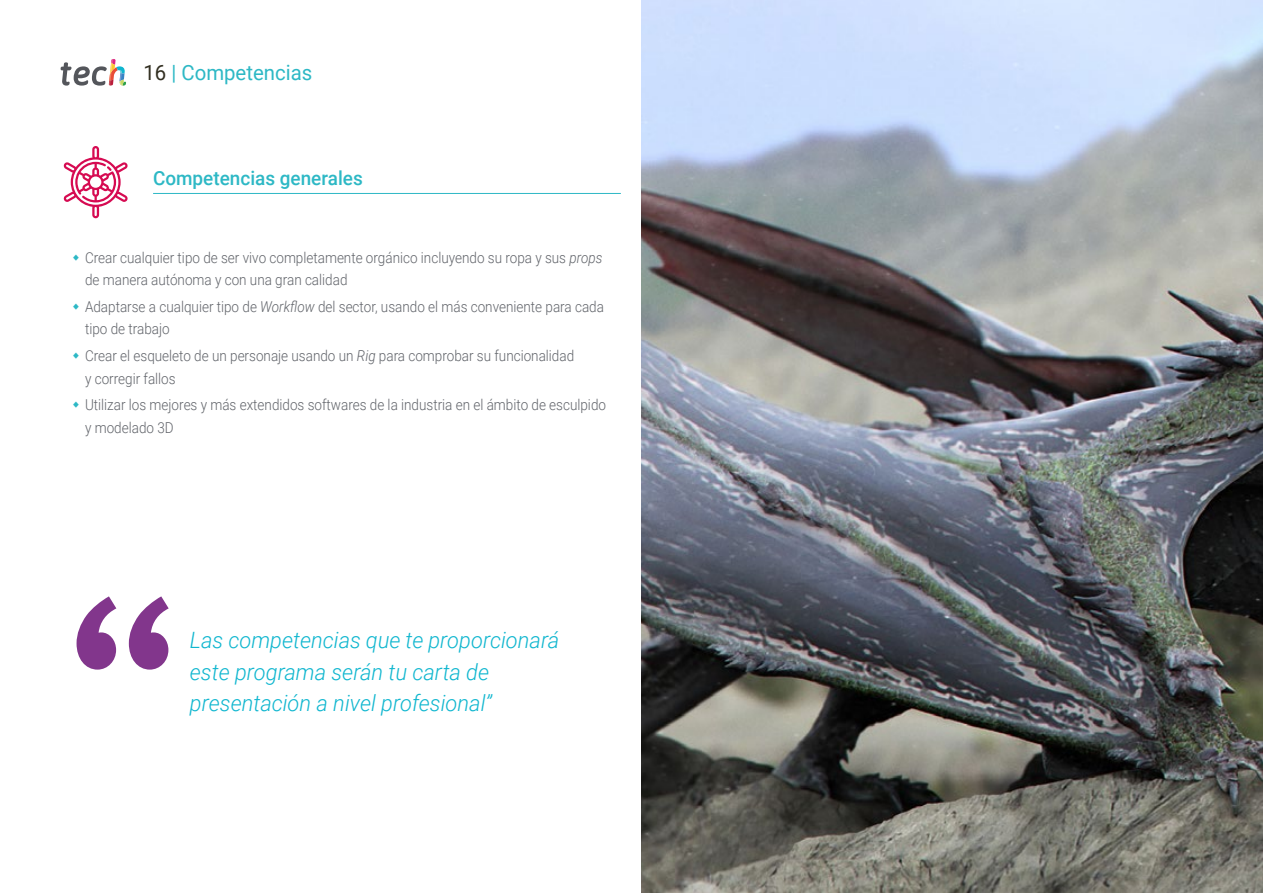
<style>
.page{position:relative;width:1263px;height:893px;background:#fff}
.page>*{position:absolute;margin:0;border:0;box-sizing:border-box;transform-origin:0 0}
.t1{font:italic 300 22.5px/31.5px "Roboto";color:#0fb6cf}
.t2{font:21px "Roboto";color:#2db8c5}
.t3{font:500 19.5px "Roboto";color:#2db8c5}
.t4{font:300 15px/22.5px "Roboto";color:#61646a;scale:.9 1}
.s1{color:#312e20}
.s2{font-style:italic}
</style>
<div class="page">
<hr style="left:153px;top:193px;width:468px;height:1px;background:#2db8c5">
<svg style="left:63px;top:146px;width:65px;height:72px"></svg>
<svg style="left:61px;top:59px;width:65px;height:27px"></svg>
<svg style="left:77px;top:596px;width:92px;height:74px"></svg>
<img style="left:641px;top:0;width:622px;height:893px">
<h2 class="t2" style="left:144px;top:57px;width:170px"><span class="s1">16</span> | Competencias</h2>
<h3 class="t3" style="left:153px;top:164px;width:211px">Competencias generales</h3>
<p class="t4" style="left:85px;top:245px;width:576px">Crear cualquier tipo de ser vivo completamente orgánico incluyendo su ropa y sus <span class="s2">props </span>de manera autónoma y con una gran calidad</p>
<p class="t4" style="left:85px;top:295px;width:578px">Adaptarse a cualquier tipo de <span class="s2">Workflow</span> del sector, usando el más conveniente para cada tipo de trabajo</p>
<p class="t4" style="left:85px;top:344px;width:545px">Crear el esqueleto de un personaje usando un <span class="s2">Rig</span> para comprobar su funcionalidad y corregir fallos</p>
<p class="t4" style="left:85px;top:393px;width:580px">Utilizar los mejores y más extendidos softwares de la industria en el ámbito de esculpido y modelado 3D</p>
<h1 class="t1" style="left:190px;top:624px;width:371px">Las competencias que te proporcionará este programa serán tu carta de presentación a nivel profesional”</h1>
</div>
